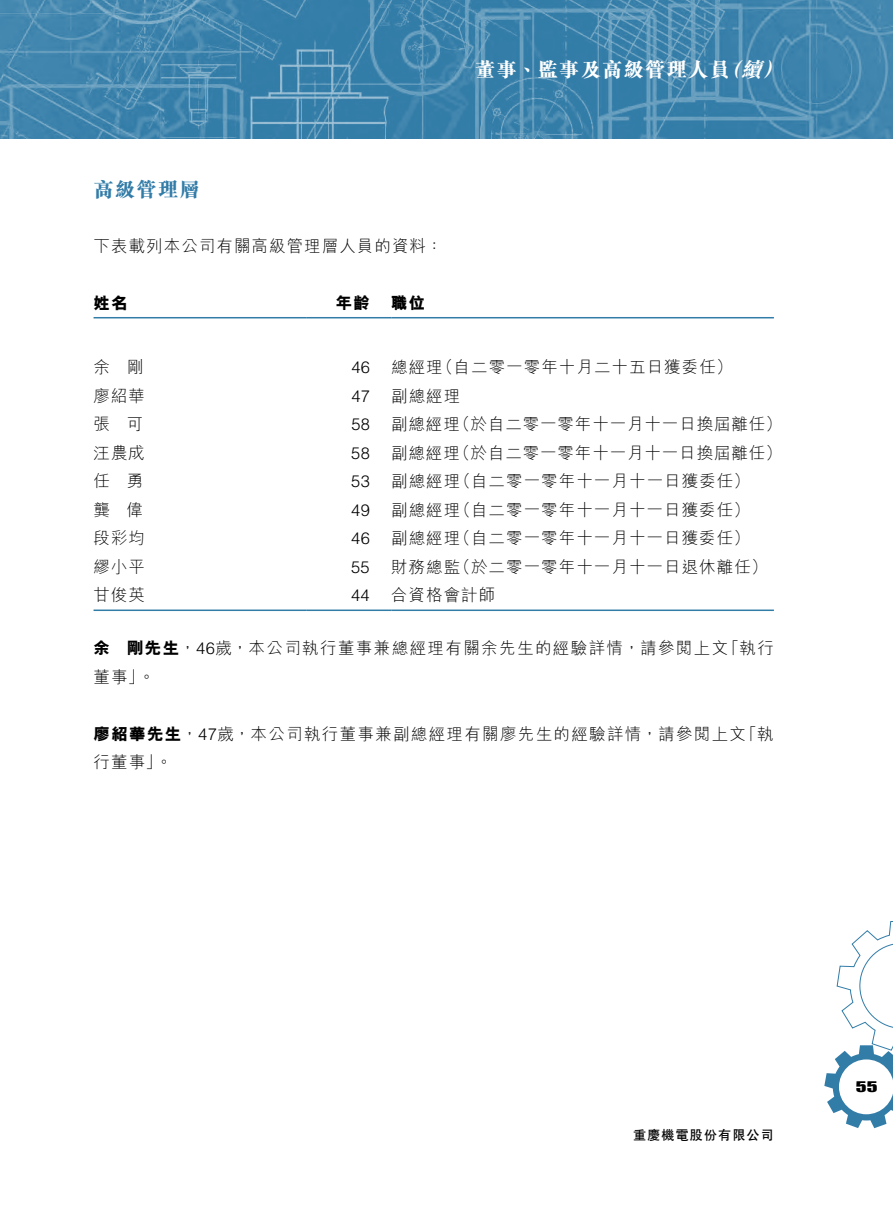
<style>
.page{position:relative;width:893px;height:1212px;background:#fff}
.page>*{position:absolute;margin:0;border:0;box-sizing:border-box;transform-origin:0 0}
.t1{font:800 20.25px "M Sung HK";letter-spacing:.06em;color:#fff}
.Subhead_1{font:800 20.25px "M Sung HK";letter-spacing:.06em;color:#327ca8}
.Body_text{font:300 16.5px/28.5px "M Hei HK";letter-spacing:.065em;color:#000}
.Body_text-2{font:300 16.5px/28.5px "M Hei HK";letter-spacing:.085em;color:#000}
.Body_text-3{font:300 16.5px "Helvetica LT Std";letter-spacing:.015em;color:#000}
.Body_text-4{font:800 16.5px "M Hei HK";color:#000}
.t2{font:15px "Impact LT Std";color:#000;scale:1.5 1}
.t3{font:700 13.5px "C Hei 2 HK";letter-spacing:.05em;color:#000}
.s1{font-style:italic}
.s2{font-weight:800}
.s3{font-family:"Helvetica LT Std"}
</style>
<div class="page">
<img style="left:0;top:0;width:893px;height:138px">
<svg style="left:824px;top:921px;width:69px;height:207px"></svg>
<hr style="left:94px;top:317px;width:212px;height:1px;background:#327ca8">
<hr style="left:306px;top:317px;width:85px;height:1px;background:#327ca8">
<hr style="left:391px;top:317px;width:383px;height:1px;background:#327ca8">
<hr style="left:94px;top:609px;width:212px;height:2px;background:#327ca8">
<hr style="left:306px;top:609px;width:85px;height:2px;background:#327ca8">
<hr style="left:391px;top:609px;width:383px;height:2px;background:#327ca8">
<p class="Subhead_1" style="left:94px;top:179px;width:108px">高級管理層</p>
<p class="Body_text" style="left:94px;top:231px;width:351px">下表載列本公司有關高級管理層人員的資料：</p>
<p class="Body_text-4" style="left:94px;top:294px;width:36px">姓名</p>
<p class="Body_text-4" style="left:336px;top:294px;width:36px">年齡</p>
<p class="Body_text-4" style="left:391px;top:294px;width:36px">職位</p>
<p class="t1" style="left:475px;top:59px;width:314px">董事、監事及高級管理人員<span class="s1">（續）</span></p>
<p class="Body_text" style="left:94px;top:353px;width:51px">余 剛</p>
<p class="Body_text-3" style="left:351px;top:357px;width:20px">46</p>
<p class="Body_text" style="left:391px;top:353px;width:343px">總經理（自二零一零年十月二十五日獲委任）</p>
<p class="Body_text" style="left:94px;top:381px;width:53px">廖紹華</p>
<p class="Body_text-3" style="left:351px;top:386px;width:20px">47</p>
<p class="Body_text" style="left:391px;top:381px;width:71px">副總經理</p>
<p class="Body_text" style="left:94px;top:410px;width:51px">張 可</p>
<p class="Body_text-3" style="left:351px;top:414px;width:20px">58</p>
<p class="Body_text" style="left:391px;top:410px;width:392px">副總經理（於自二零一零年十一月十一日換屆離任）</p>
<p class="Body_text" style="left:93px;top:438px;width:53px">汪農成</p>
<p class="Body_text-3" style="left:351px;top:443px;width:20px">58</p>
<p class="Body_text" style="left:391px;top:438px;width:392px">副總經理（於自二零一零年十一月十一日換屆離任）</p>
<p class="Body_text" style="left:93px;top:467px;width:51px">任 勇</p>
<p class="Body_text-3" style="left:351px;top:471px;width:20px">53</p>
<p class="Body_text" style="left:391px;top:467px;width:360px">副總經理（自二零一零年十一月十一日獲委任）</p>
<p class="Body_text" style="left:93px;top:495px;width:51px">龔 偉</p>
<p class="Body_text-3" style="left:351px;top:500px;width:20px">49</p>
<p class="Body_text" style="left:391px;top:495px;width:360px">副總經理（自二零一零年十一月十一日獲委任）</p>
<p class="Body_text" style="left:93px;top:524px;width:53px">段彩均</p>
<p class="Body_text-3" style="left:351px;top:528px;width:20px">46</p>
<p class="Body_text" style="left:391px;top:524px;width:360px">副總經理（自二零一零年十一月十一日獲委任）</p>
<p class="Body_text" style="left:93px;top:552px;width:53px">繆小平</p>
<p class="Body_text-3" style="left:351px;top:557px;width:20px">55</p>
<p class="Body_text" style="left:391px;top:552px;width:378px">財務總監（於二零一零年十一月十一日退休離任）</p>
<p class="Body_text" style="left:93px;top:581px;width:53px">甘俊英</p>
<p class="Body_text-3" style="left:351px;top:585px;width:20px">44</p>
<p class="Body_text" style="left:391px;top:581px;width:106px">合資格會計師</p>
<p class="Body_text-2" style="left:94px;top:634px;width:682px"><span class="s2">余 剛先生</span>，<span class="s3">46</span>歲，本公司執行董事兼總經理有關余先生的經驗詳情，請參閱上文「執行董事」。</p>
<p class="Body_text" style="left:94px;top:719px;width:682px"><span class="s2">廖紹華先生</span>，<span class="s3">47</span>歲，本公司執行董事兼副總經理有關廖先生的經驗詳情，請參閱上文「執行董事」。</p>
<p class="t3" style="left:633px;top:1128px;width:143px">重慶機電股份有限公司</p>
<p class="t2" style="left:856px;top:1078px;width:16px">55</p>
</div>
